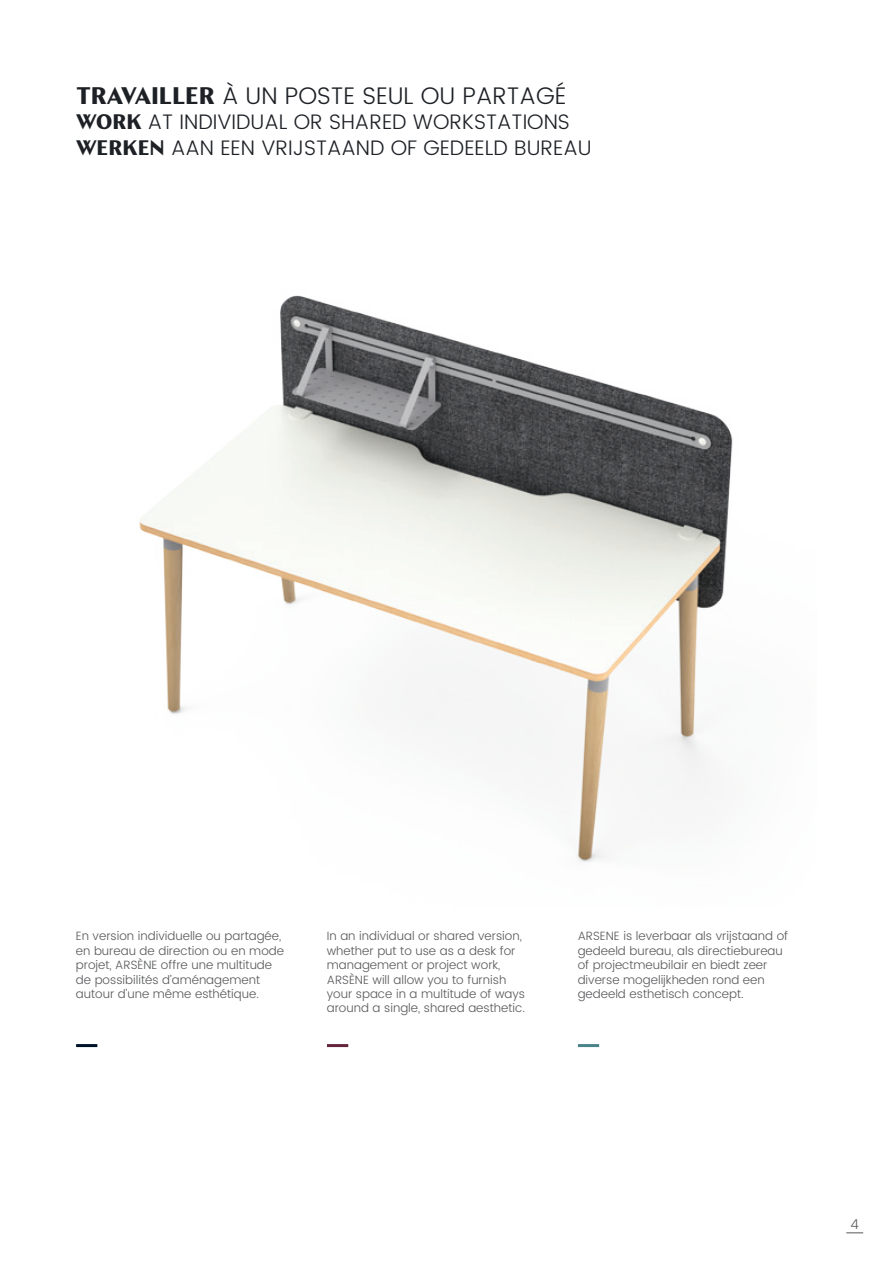
<style>
.page{position:relative;width:893px;height:1263px;background:#fff}
.page>*{position:absolute;margin:0;border:0;box-sizing:border-box;transform-origin:0 0}
.t1{font:300 24px "Poppins";color:#1d2025}
.t2{font:300 21px "Poppins";color:#1d2025}
.t3{font:300 13.5px "Poppins";color:#57585a}
.t4{font:300 12px/14.4px "Poppins";color:#57585a}
.s1{font-family:"Chap";font-weight:700}
</style>
<div class="page">
<svg style="left:846px;top:1232px;width:17px;height:1px"></svg>
<hr style="left:76px;top:1044px;width:21px;height:3px;background:#001228">
<hr style="left:327px;top:1044px;width:21px;height:3px;background:#63253c">
<hr style="left:578px;top:1044px;width:21px;height:3px;background:#4a8289">
<img style="left:139px;top:295px;width:594px;height:568px">
<p class="t1" style="left:77px;top:79px;width:491px"><span class="s1">TRAVAILLER</span> À UN POSTE SEUL OU PARTAGÉ</p>
<p class="t2" style="left:77px;top:107px;width:495px"><span class="s1">WORK</span> AT INDIVIDUAL OR SHARED WORKSTATIONS</p>
<p class="t2" style="left:77px;top:132px;width:517px"><span class="s1">WERKEN</span> AAN EEN VRIJSTAAND OF GEDEELD BUREAU</p>
<p class="t4" style="left:76px;top:929px;width:210px">En version individuelle ou partagée, en bureau de direction ou en mode projet, ARSÈNE offre une multitude de possibilités d’aménagement autour d’une même esthétique.</p>
<p class="t4" style="left:327px;top:929px;width:200px">In an individual or shared version, whether put to use as a desk for management or project work,<br>ARSÈNE will allow you to furnish your space in a multitude of ways around a single, shared aesthetic.</p>
<p class="t4" style="left:578px;top:929px;width:212px">ARSENE is leverbaar als vrijstaand of gedeeld bureau, als directiebureau of projectmeubilair en biedt zeer diverse mogelijkheden rond een gedeeld esthetisch concept.</p>
<p class="t3" style="left:850px;top:1214px;width:10px">4</p>
</div>
